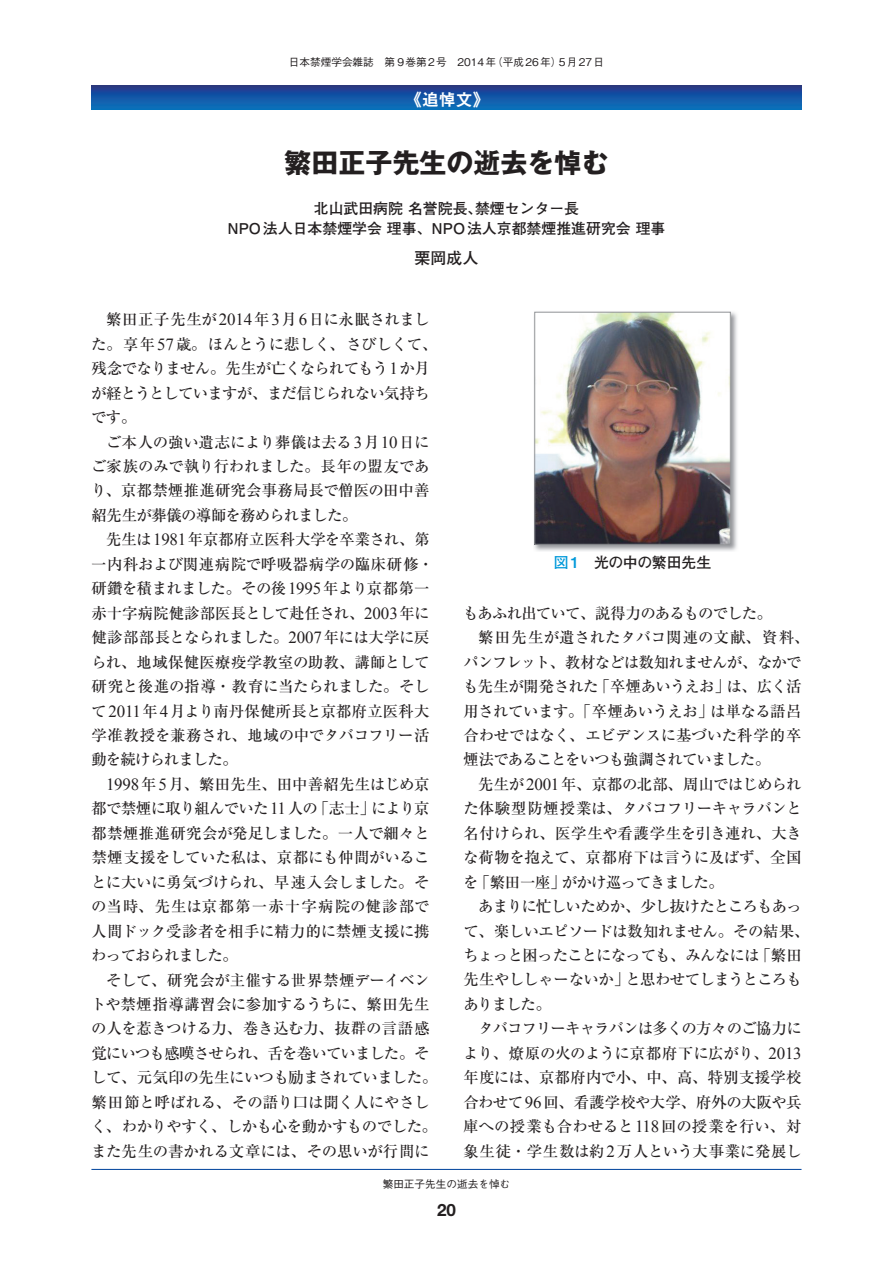
<style>
.page{position:relative;width:893px;height:1263px;background:#fff}
.page>*{position:absolute;margin:0;border:0;box-sizing:border-box;transform-origin:0 0}
.t1{font:700 27px "Gothic MB101 Pr 6 N";color:#231f20}
.t2{font:16.95px "Midashi Go Pr 6 N MB31";color:#fff}
.t3{font:700 16.95px "Helvetica Neue";color:#231f20}
.t4{font:700 15.9px "Futo Go B101 Pr 6 N";color:#231f20}
.t5{font:500 15.45px/24.5px "Ryumin Pr 6 N";letter-spacing:-.03em;color:#231f20}
.t6{font:500 15.45px "Ryumin Pr 6 N";letter-spacing:-.055em;color:#231f20}
.t7{font:500 15.45px "Ryumin Pr 6 N";letter-spacing:-.05em;color:#231f20}
.t8{font:500 15.45px "Ryumin Pr 6 N";color:#231f20}
.t9{font:500 15.45px "Ryumin Pr 6 N";letter-spacing:-.01em;color:#231f20}
.t10{font:500 15.45px "Ryumin Pr 6 N";letter-spacing:.01em;color:#231f20}
.t11{font:500 15.45px "Ryumin Pr 6 N";letter-spacing:-.06em;color:#231f20}
.t12{font:700 14.85px/20.2px "Futo Go B101 Pr 6 N";color:#231f20;text-align:center}
.t13{font:700 14.85px "Futo Go B101 Pr 6 N";letter-spacing:-.03em;color:#231f20}
.t14{font:500 10.65px "Gothic BBB Pr 6 N";color:#231f20}
.s1{font-family:"Times New Roman";font-weight:400;font-size:16.95px}
.s2{color:#0099da}
.s3{font-family:"Helvetica Neue";font-weight:500;font-size:15.6px;color:#0099da}
</style>
<div class="page">
<img style="left:91px;top:85px;width:710px;height:25px">
<hr style="left:91px;top:1169px;width:710px;height:1px;background:#0d4da1">
<img style="left:534px;top:311px;width:203px;height:240px">
<img style="left:536px;top:314px;width:192px;height:228px">
<div style="left:534px;top:312px;width:196px;height:232px;border:1px solid #939598"></div>
<p class="t14" style="left:289px;top:53px;width:317px">日本禁煙学会雑誌　第 9巻第2号　2014年（平成26年）5月27日</p>
<p class="t2" style="left:405px;top:86px;width:87px">《追悼文》</p>
<h1 class="t1" style="left:284px;top:141px;width:325px">繁田正子先生の逝去を悼む</h1>
<p class="t12" style="left:227px;top:197px;width:440px">北山武田病院 名誉院長、禁煙センター長<br>NPO法人日本禁煙学会 理事、NPO法人京都禁煙推進研究会 理事</p>
<p class="t4" style="left:415px;top:245px;width:65px">栗岡成人</p>
<p class="t5" style="left:91px;top:307px;width:348px;text-indent:15px">繁田正子先生が<span class="s1">2014</span>年<span class="s1">3</span>月<span class="s1">6</span>日に永眠されました。享年<span class="s1">57</span>歳。ほんとうに悲しく、さびしくて、残念でなりません。先生が亡くなられてもう<span class="s1">1</span>か月が経とうとしていますが、まだ信じられない気持ちです。</p>
<p class="t5" style="left:91px;top:429px;width:340px;text-align:justify;text-indent:15px">ご本人の強い遺志により葬儀は去る<span class="s1">3</span>月<span class="s1">10</span>日にご家族のみで執り行われました。長年の盟友であり、京都禁煙推進研究会事務局長で僧医の田中善紹先生が葬儀の導師を務められました。</p>
<p class="t5" style="left:91px;top:527px;width:344px;text-indent:15px">先生は<span class="s1">1981</span>年京都府立医科大学を卒業され、第一内科および関連病院で呼吸器病学の臨床研修・研鑽を積まれました。その後<span class="s1">1995</span>年より京都第一赤十字病院健診部医長として赴任され、<span class="s1">2003</span>年に健診部部長となられました。<span class="s1">2007</span>年には大学に戻られ、地域保健医療疫学教室の助教、講師として研究と後進の指導・教育に当たられました。そして<span class="s1">2011</span>年<span class="s1">4</span>月より南丹保健所長と京都府立医科大学准教授を兼務され、地域の中でタバコフリー活動を続けられました。</p>
<p class="t5" style="left:91px;top:771px;width:340px;text-align:justify;text-indent:15px"><span class="s1">1998</span>年<span class="s1">5</span>月、繁田先生、田中善紹先生はじめ京都で禁煙に取り組んでいた<span class="s1">11</span>人の「志士」により京都禁煙推進研究会が発足しました。一人で細々と禁煙支援をしていた私は、京都にも仲間がいることに大いに勇気づけられ、早速入会しました。その当時、先生は京都第一赤十字病院の健診部で人間ドック受診者を相手に精力的に禁煙支援に携わっておられました。</p>
<p class="t5" style="left:91px;top:967px;width:348px;text-align:center">そして、研究会が主催する世界禁煙デーイベン<br>トや禁煙指導講習会に参加するうちに、繁田先生の人を惹きつける力、巻き込む力、抜群の言語感覚にいつも感嘆させられ、舌を巻いていました。そして、元気印の先生にいつも励まされていました。繁田節と呼ばれる、その語り口は聞く人にやさしく、わかりやすく、しかも心を動かすものでした。また先生の書かれる文章には、その思いが行間に</p>
<p class="t13" style="left:554px;top:550px;width:159px"><span class="s2">図</span><span class="s3">1</span> 光の中の繁田先生</p>
<p class="t6" style="left:463px;top:601px;width:311px">もあふれ出ていて、説得力のあるものでした。</p>
<p class="t8" style="left:478px;top:625px;width:333px">繁田先生が遺されたタバコ関連の文献、資料、</p>
<p class="t6" style="left:463px;top:650px;width:340px">パンフレット、教材などは数知れませんが、なかで</p>
<p class="t5" style="left:463px;top:673px;width:340px">も先生が開発された「卒煙あいうえお」は、広く活</p>
<p class="t5" style="left:463px;top:698px;width:340px">用されています。「卒煙あいうえお」は単なる語呂</p>
<p class="t9" style="left:463px;top:723px;width:340px">合わせではなく、エビデンスに基づいた科学的卒</p>
<p class="t11" style="left:463px;top:747px;width:308px">煙法であることをいつも強調されていました。</p>
<p class="t5" style="left:478px;top:771px;width:325px">先生が<span class="s1">2001</span>年、京都の北部、周山ではじめられ</p>
<p class="t5" style="left:463px;top:796px;width:340px">た体験型防煙授業は、タバコフリーキャラバンと</p>
<p class="t5" style="left:463px;top:820px;width:340px">名付けられ、医学生や看護学生を引き連れ、大き</p>
<p class="t5" style="left:463px;top:844px;width:340px">な荷物を抱えて、京都府下は言うに及ばず、全国</p>
<p class="t7" style="left:463px;top:870px;width:262px">を「繁田一座」がかけ巡ってきました。</p>
<p class="t7" style="left:478px;top:894px;width:325px">あまりに忙しいためか、少し抜けたところもあっ</p>
<p class="t5" style="left:463px;top:918px;width:348px">て、楽しいエピソードは数知れません。その結果、</p>
<p class="t7" style="left:463px;top:943px;width:340px">ちょっと困ったことになっても、みんなには「繁田</p>
<p class="t5" style="left:463px;top:967px;width:340px">先生やししゃーないか」と思わせてしまうところも</p>
<p class="t5" style="left:463px;top:991px;width:89px">ありました。</p>
<p class="t6" style="left:478px;top:1016px;width:325px">タバコフリーキャラバンは多くの方々のご協力に</p>
<p class="t5" style="left:463px;top:1040px;width:340px">より、燎原の火のように京都府下に広がり、<span class="s1">2013</span></p>
<p class="t10" style="left:463px;top:1065px;width:340px">年度には、京都府内で小、中、高、特別支援学校</p>
<p class="t5" style="left:463px;top:1089px;width:340px">合わせて<span class="s1">96</span>回、看護学校や大学、府外の大阪や兵</p>
<p class="t8" style="left:463px;top:1114px;width:340px">庫への授業も合わせると<span class="s1">118</span>回の授業を行い、対</p>
<p class="t5" style="left:463px;top:1138px;width:340px">象生徒・学生数は約<span class="s1">2</span>万人という大事業に発展し</p>
<p class="t14" style="left:383px;top:1176px;width:129px">繁田正子先生の逝去を悼む</p>
<p class="t3" style="left:437px;top:1199px;width:20px">20</p>
</div>
